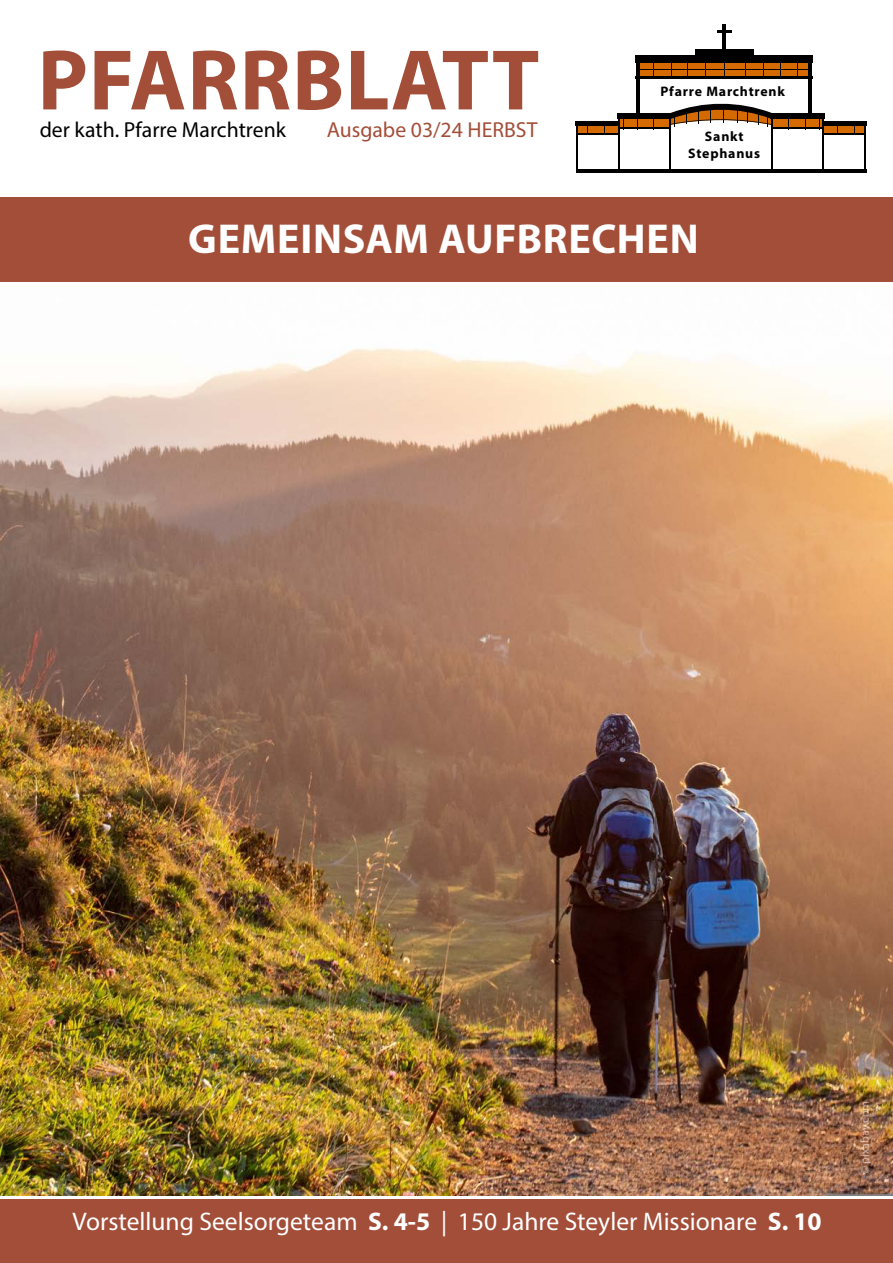
<style>
.page{position:relative;width:893px;height:1263px;background:#fff}
.page>*{position:absolute;margin:0;border:0;box-sizing:border-box;transform-origin:0 0}
.t1{font:700 86.7px "Myriad Pro";letter-spacing:.01em;color:#a34e39}
.t2{font:700 42px "Myriad Pro";letter-spacing:.015em;color:#fff}
.t3{font:25.5px "Myriad Pro";color:#fff}
.t4{font:21.75px "Myriad Pro";color:#000}
.t5{font:21.75px "Myriad Pro";color:#a34e39}
.t6{font:700 13.8px/16.6px "Myriad Pro";letter-spacing:.055em;color:#000;text-align:center}
.t7{font:12px "Myriad Pro";color:#fff}
.s1{font-weight:700}
</style>
<div class="page">
<img style="left:0;top:347px;width:893px;height:848px">
<div style="left:0;top:1199px;width:893px;height:64px;background:#a34e39"></div>
<div style="left:0;top:197px;width:893px;height:84px;background:#a34e39"></div>
<div style="left:823px;top:124px;width:42px;height:9px;background:#d56b00"></div>
<div style="left:771px;top:117px;width:52px;height:10px;background:#d56b00"></div>
<div style="left:619px;top:117px;width:51px;height:12px;background:#d56b00"></div>
<div style="left:577px;top:124px;width:42px;height:9px;background:#d56b00"></div>
<div style="left:638px;top:61px;width:172px;height:16px;background:#d56b00"></div>
<div style="left:635px;top:56px;width:178px;height:7px;background:#000"></div>
<div style="left:695px;top:49px;width:58px;height:7px;background:#000"></div>
<hr style="left:723px;top:24px;width:3px;height:25px;background:#000">
<hr style="left:717px;top:30px;width:14px;height:3px;background:#000">
<hr style="left:808px;top:63px;width:3px;height:50px;background:#000">
<hr style="left:636px;top:63px;width:3px;height:50px;background:#000">
<hr style="left:635px;top:76px;width:178px;height:2px;background:#000">
<svg style="left:653px;top:63px;width:1px;height:13px"></svg>
<svg style="left:671px;top:63px;width:1px;height:13px"></svg>
<svg style="left:687px;top:63px;width:1px;height:13px"></svg>
<svg style="left:705px;top:63px;width:1px;height:13px"></svg>
<svg style="left:724px;top:63px;width:1px;height:13px"></svg>
<svg style="left:745px;top:63px;width:1px;height:13px"></svg>
<svg style="left:763px;top:63px;width:1px;height:13px"></svg>
<svg style="left:780px;top:63px;width:1px;height:13px"></svg>
<svg style="left:797px;top:63px;width:1px;height:13px"></svg>
<hr style="left:638px;top:69px;width:172px;height:1px;background:#000">
<div style="left:617px;top:113px;width:54px;height:6px;background:#000"></div>
<div style="left:771px;top:113px;width:54px;height:6px;background:#000"></div>
<div style="left:824px;top:121px;width:43px;height:5px;background:#000"></div>
<div style="left:575px;top:121px;width:43px;height:5px;background:#000"></div>
<hr style="left:576px;top:124px;width:2px;height:49px;background:#000">
<hr style="left:864px;top:124px;width:2px;height:49px;background:#000">
<hr style="left:576px;top:170px;width:290px;height:3px;background:#000">
<hr style="left:618px;top:118px;width:2px;height:52px;background:#000">
<hr style="left:669px;top:118px;width:2px;height:52px;background:#000">
<hr style="left:771px;top:118px;width:1px;height:52px;background:#000">
<hr style="left:822px;top:118px;width:2px;height:52px;background:#000">
<hr style="left:823px;top:133px;width:42px;height:1px;background:#000">
<hr style="left:771px;top:127px;width:52px;height:2px;background:#000">
<hr style="left:619px;top:127px;width:51px;height:2px;background:#000">
<hr style="left:576px;top:133px;width:43px;height:1px;background:#000">
<svg style="left:670px;top:103px;width:102px;height:24px"></svg>
<p class="t1" style="left:38px;top:24px;width:503px">PFARRBLATT</p>
<p class="t4" style="left:40px;top:116px;width:248px">der kath. Pfarre Marchtrenk</p>
<p class="t5" style="left:327px;top:116px;width:212px">Ausgabe 03/24 HERBST</p>
<p class="t6" style="left:660px;top:82px;width:126px">Pfarre Marchtrenk</p>
<p class="t6" style="left:688px;top:128px;width:73px">Sankt<br>Stephanus</p>
<p class="t2" style="left:188px;top:212px;width:512px">GEMEINSAM AUFBRECHEN</p>
<p class="t3" style="left:73px;top:1206px;width:751px">Vorstellung Seelsorgeteam <span class="s1">S. 4-5</span> | 150 Jahre Steyler Missionare <span class="s1">S. 10</span></p>
<p class="t7" style="left:857px;top:1174px;width:75px;rotate:-90deg">© pixabay.com</p>
</div>
